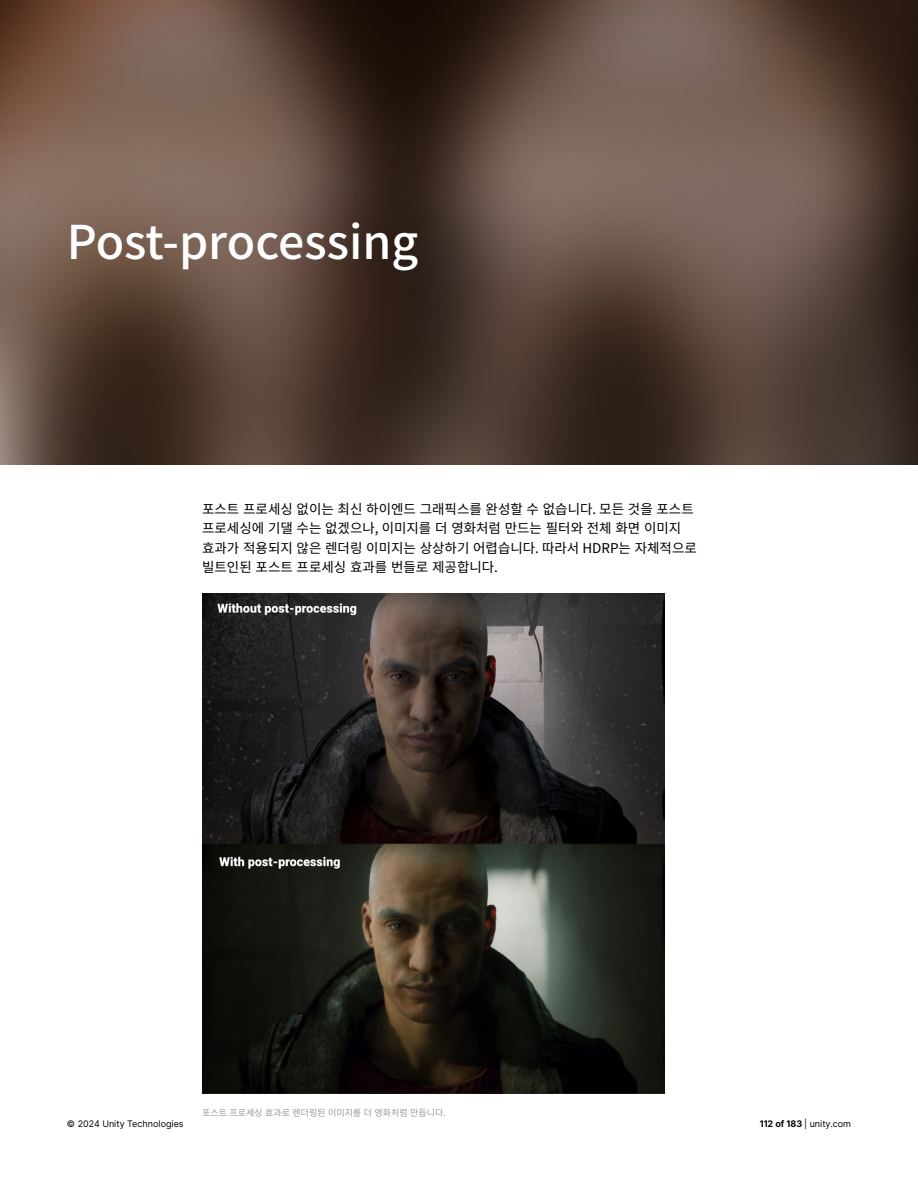
<style>
.page{position:relative;width:918px;height:1188px;background:#fff}
.page>*{position:absolute;margin:0;border:0;box-sizing:border-box;transform-origin:0 0}
.t1{font:500 46.5px "Noto Sans CJ Kkr";color:#fff}
.t2{font:13.5px/19.5px "Noto Sans CJ Kkr";color:#000}
.t3{font:9px "Inter";color:#000}
.t4{font:9px "Noto Sans CJ Kkr";color:#999}
.s1{font-weight:700}
</style>
<div class="page">
<img style="left:0;top:0;width:918px;height:464px">
<img style="left:202px;top:594px;width:463px;height:500px">
<h1 class="t1" style="left:67px;top:216px;width:353px">Post-processing</h1>
<p class="t2" style="left:202px;top:500px;width:496px">포스트 프로세싱 없이는 최신 하이엔드 그래픽스를 완성할 수 없습니다. 모든 것을 포스트 프로세싱에 기댈 수는 없겠으나, 이미지를 더 영화처럼 만드는 필터와 전체 화면 이미지 효과가 적용되지 않은 렌더링 이미지는 상상하기 어렵습니다. 따라서 HDRP는 자체적으로 빌트인된 포스트 프로세싱 효과를 번들로 제공합니다.</p>
<p class="t4" style="left:202px;top:1108px;width:244px">포스트 프로세싱 효과로 렌더링된 이미지를 더 영화처럼 만듭니다.</p>
<p class="t3" style="left:67px;top:1117px;width:118px">© 2024 Unity Technologies</p>
<p class="t3" style="left:760px;top:1117px;width:93px"><span class="s1">112 of 183</span> | unity.com</p>
</div>
